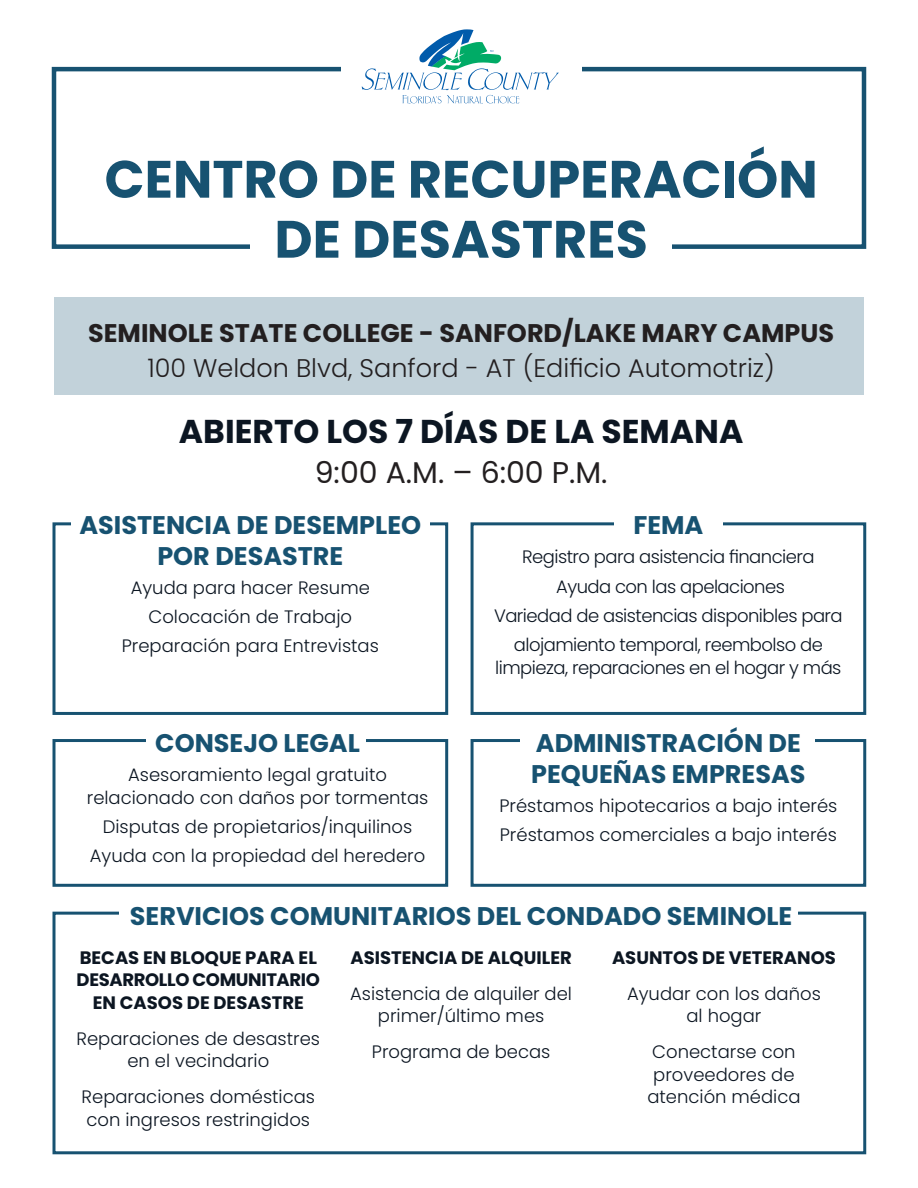
<style>
.page{position:relative;width:918px;height:1188px;background:#fff}
.page>*{position:absolute;margin:0;border:0;box-sizing:border-box;transform-origin:0 0}
.t1{font:700 52.5px/60px "Poppins";color:#175271;text-align:center}
.t2{font:700 33px "Poppins";color:#0c1622}
.t3{font:30px "Poppins";color:#231f20}
.t4{font:700 25.5px/30.6px "Poppins";color:#175271;text-align:center}
.t5{font:300 25.5px "Poppins";color:#231f20}
.t6{font:700 25.5px "Poppins";color:#231f20}
.t7{font:300 18px/22.5px "Poppins";color:#0c1622;text-align:center}
.t8{font:300 18px/22.5px "Poppins";letter-spacing:-.03em;color:#0c1622;text-align:center}
.t9{font:700 18px/22.5px "Poppins";color:#0c1622;text-align:center}
</style>
<div class="page">
<div style="left:52px;top:67px;width:814px;height:182px;border:4px solid #175271"></div>
<div style="left:52px;top:522px;width:396px;height:193px;border:3px solid #175271"></div>
<div style="left:52px;top:739px;width:396px;height:148px;border:3px solid #175271"></div>
<div style="left:52px;top:912px;width:814px;height:242px;border:3px solid #175271"></div>
<div style="left:471px;top:522px;width:395px;height:193px;border:3px solid #175271"></div>
<div style="left:120px;top:894px;width:678px;height:51px;background:#fff"></div>
<div style="left:471px;top:739px;width:395px;height:148px;border:3px solid #175271"></div>
<div style="left:250px;top:214px;width:422px;height:71px;background:#fff"></div>
<div style="left:341px;top:31px;width:240px;height:72px;background:#fff"></div>
<div style="left:71px;top:507px;width:359px;height:51px;background:#fff"></div>
<div style="left:147px;top:729px;width:219px;height:50px;background:#fff"></div>
<div style="left:521px;top:729px;width:294px;height:50px;background:#fff"></div>
<div style="left:615px;top:507px;width:108px;height:51px;background:#fff"></div>
<div style="left:54px;top:298px;width:810px;height:97px;background:#c2d2da"></div>
<svg style="left:362px;top:29px;width:197px;height:75px"></svg>
<p class="t1" style="left:105px;top:150px;width:715px">CENTRO DE RECUPERACIÓN<br>DE DESASTRES</p>
<p class="t6" style="left:88px;top:318px;width:748px">SEMINOLE STATE COLLEGE - SANFORD/LAKE MARY CAMPUS</p>
<p class="t5" style="left:147px;top:353px;width:629px">100 Weldon Blvd, Sanford - AT (Edificio Automotriz)</p>
<p class="t2" style="left:179px;top:412px;width:566px">ABIERTO LOS 7 DÍAS DE LA SEMANA</p>
<p class="t3" style="left:315px;top:455px;width:294px">9:00 A.M. – 6:00 P.M.</p>
<p class="t4" style="left:79px;top:510px;width:343px">ASISTENCIA DE DESEMPLEO<br>POR DESASTRE</p>
<p class="t7" style="left:131px;top:576px;width:241px">Ayuda para hacer Resume</p>
<p class="t7" style="left:148px;top:606px;width:205px">Colocación de Trabajo</p>
<p class="t7" style="left:122px;top:635px;width:259px">Preparación para Entrevistas</p>
<p class="t4" style="left:155px;top:728px;width:206px">CONSEJO LEGAL</p>
<p class="t7" style="left:87px;top:764px;width:343px">Asesoramiento legal gratuito relacionado con daños por tormentas</p>
<p class="t7" style="left:103px;top:816px;width:311px">Disputas de propietarios/inquilinos</p>
<p class="t7" style="left:90px;top:845px;width:337px">Ayuda con la propiedad del heredero</p>
<p class="t4" style="left:633px;top:510px;width:71px">FEMA</p>
<p class="t8" style="left:522px;top:546px;width:294px">Registro para asistencia financiera</p>
<p class="t8" style="left:556px;top:575px;width:230px">Ayuda con las apelaciones</p>
<p class="t8" style="left:494px;top:604px;width:350px">Variedad de asistencias disponibles para</p>
<p class="t8" style="left:495px;top:634px;width:348px">alojamiento temporal, reembolso de limpieza, reparaciones en el hogar y más</p>
<p class="t4" style="left:531px;top:728px;width:276px;text-align:left">ADMINISTRACIÓN DE<br>PEQUEÑAS EMPRESAS</p>
<p class="t7" style="left:499px;top:795px;width:340px">Préstamos hipotecarios a bajo interés</p>
<p class="t7" style="left:500px;top:824px;width:339px">Préstamos comerciales a bajo interés</p>
<p class="t4" style="left:130px;top:901px;width:664px">SERVICIOS COMUNITARIOS DEL CONDADO SEMINOLE</p>
<p class="t9" style="left:77px;top:946px;width:245px">BECAS EN BLOQUE PARA EL<br>DESARROLLO COMUNITARIO<br>EN CASOS DE DESASTRE</p>
<p class="t7" style="left:77px;top:1027px;width:245px">Reparaciones de desastres en el vecindario</p>
<p class="t7" style="left:82px;top:1086px;width:235px;text-align:left">Reparaciones domésticas con ingresos restringidos</p>
<p class="t9" style="left:350px;top:946px;width:223px">ASISTENCIA DE ALQUILER</p>
<p class="t7" style="left:350px;top:982px;width:223px">Asistencia de alquiler del primer/último mes</p>
<p class="t7" style="left:372px;top:1041px;width:180px">Programa de becas</p>
<p class="t9" style="left:612px;top:946px;width:225px">ASUNTOS DE VETERANOS</p>
<p class="t7" style="left:627px;top:982px;width:195px">Ayudar con los daños al hogar</p>
<p class="t7" style="left:647px;top:1041px;width:155px">Conectarse con proveedores de atención médica</p>
</div>
